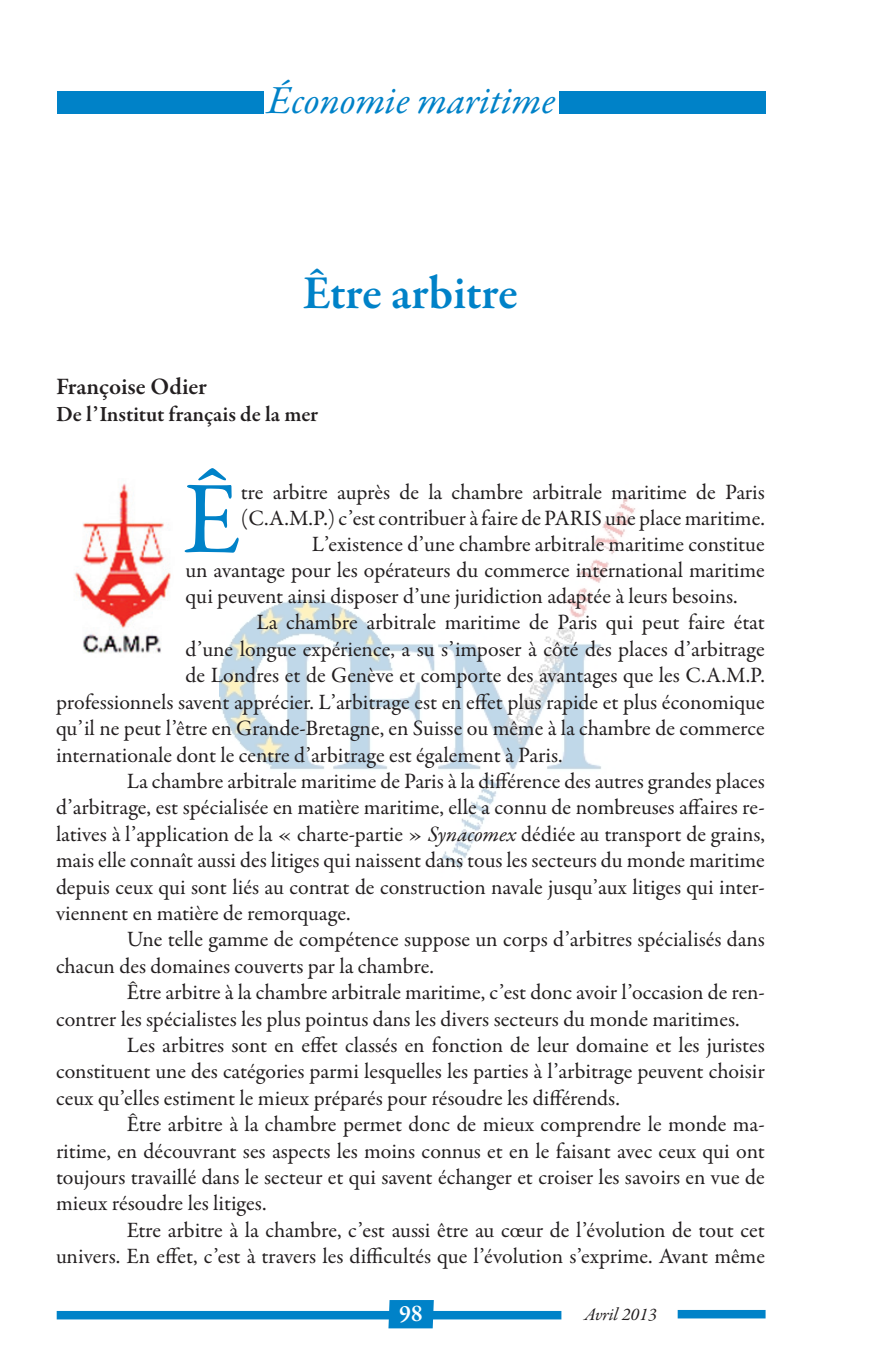
<style>
.page{position:relative;width:879px;height:1361px;background:#fff}
.page>*{position:absolute;margin:0;border:0;box-sizing:border-box;transform-origin:0 0}
.t1{font:103.4px "Garamond Premr Pro";color:#0082c8}
.t2{font:600 48px "Garamond Premr Pro";letter-spacing:-.005em;color:#0082c8}
.t3{font:italic 40px "Garamond Premr Pro";letter-spacing:-.005em;color:#0082c8}
.t4{font:600 24px "Garamond Premr Pro";color:#231f20}
.t5{font:600 24px "Garamond Premr Pro";color:#fff}
.t6{font:22px "Garamond Premr Pro";color:#231f20}
.t7{font:600 22px "Garamond Premr Pro";letter-spacing:-.005em;color:#231f20}
.t8{font:italic 18px "Garamond Premr Pro";color:#231f20}
.s1{font-style:italic}
</style>
<div class="page">
<img style="left:220px;top:496px;width:415px;height:374px">
<div style="left:57px;top:1311px;width:504px;height:8px;background:#0082c8"></div>
<div style="left:677px;top:1310px;width:88px;height:8px;background:#0082c8"></div>
<svg style="left:388px;top:1300px;width:46px;height:28px"></svg>
<img style="left:74px;top:483px;width:97px;height:170px">
<div style="left:57px;top:91px;width:207px;height:23px;background:#0082c8"></div>
<div style="left:558px;top:91px;width:207px;height:23px;background:#0082c8"></div>
<h3 class="t3" style="left:267px;top:76px;width:289px">économie maritime</h3>
<h2 class="t2" style="left:303px;top:264px;width:216px">Être arbitre</h2>
<p class="t4" style="left:56px;top:372px;width:152px">Françoise Odier</p>
<p class="t7" style="left:56px;top:400px;width:264px">De l’Institut français de la mer</p>
<h1 class="t1" style="left:183px;top:457px;width:60px">ê</h1>
<p class="t6" style="left:241px;top:479px;width:525px">tre arbitre auprès de la chambre arbitrale maritime de Paris</p>
<p class="t6" style="left:241px;top:505px;width:525px">(C.A.M.P.) c’est contribuer à faire de PARIS une place maritime.</p>
<p class="t6" style="left:312px;top:531px;width:454px">L’existence d’une chambre arbitrale maritime constitue</p>
<p class="t6" style="left:186px;top:556px;width:581px">un avantage pour les opérateurs du commerce international maritime</p>
<p class="t6" style="left:186px;top:583px;width:554px">qui peuvent ainsi disposer d’une juridiction adaptée à leurs besoins.</p>
<p class="t6" style="left:256px;top:609px;width:510px">La chambre arbitrale maritime de Paris qui peut faire état</p>
<p class="t6" style="left:186px;top:636px;width:581px">d’une longue expérience, a su s’imposer à côté des places d’arbitrage</p>
<p class="t6" style="left:186px;top:662px;width:581px">de Londres et de Genève et comporte des avantages que les C.A.M.P.</p>
<p class="t6" style="left:56px;top:688px;width:710px">professionnels savent apprécier. L’arbitrage est en effet plus rapide et plus économique</p>
<p class="t6" style="left:56px;top:715px;width:710px">qu’il ne peut l’être en Grande-Bretagne, en Suisse ou même à la chambre de commerce</p>
<p class="t6" style="left:56px;top:741px;width:508px">internationale dont le centre d’arbitrage est également à Paris.</p>
<p class="t6" style="left:127px;top:768px;width:639px">La chambre arbitrale maritime de Paris à la différence des autres grandes places</p>
<p class="t6" style="left:56px;top:794px;width:710px">d’arbitrage, est spécialisée en matière maritime, elle a connu de nombreuses affaires re-</p>
<p class="t6" style="left:56px;top:820px;width:710px">latives à l’application de la « charte-partie » <span class="s1">Synacomex</span> dédiée au transport de grains,</p>
<p class="t6" style="left:56px;top:847px;width:710px">mais elle connaît aussi des litiges qui naissent dans tous les secteurs du monde maritime</p>
<p class="t6" style="left:56px;top:873px;width:710px">depuis ceux qui sont liés au contrat de construction navale jusqu’aux litiges qui inter-</p>
<p class="t6" style="left:56px;top:900px;width:296px">viennent en matière de remorquage.</p>
<p class="t6" style="left:127px;top:926px;width:639px">Une telle gamme de compétence suppose un corps d’arbitres spécialisés dans</p>
<p class="t6" style="left:56px;top:952px;width:379px">chacun des domaines couverts par la chambre.</p>
<p class="t6" style="left:127px;top:979px;width:639px">être arbitre à la chambre arbitrale maritime, c’est donc avoir l’occasion de ren-</p>
<p class="t6" style="left:56px;top:1005px;width:685px">contrer les spécialistes les plus pointus dans les divers secteurs du monde maritimes.</p>
<p class="t6" style="left:127px;top:1032px;width:639px">Les arbitres sont en effet classés en fonction de leur domaine et les juristes</p>
<p class="t6" style="left:56px;top:1058px;width:710px">constituent une des catégories parmi lesquelles les parties à l’arbitrage peuvent choisir</p>
<p class="t6" style="left:56px;top:1084px;width:565px">ceux qu’elles estiment le mieux préparés pour résoudre les différends.</p>
<p class="t6" style="left:127px;top:1111px;width:639px">être arbitre à la chambre permet donc de mieux comprendre le monde ma-</p>
<p class="t6" style="left:56px;top:1137px;width:710px">ritime, en découvrant ses aspects les moins connus et en le faisant avec ceux qui ont</p>
<p class="t6" style="left:56px;top:1164px;width:710px">toujours travaillé dans le secteur et qui savent échanger et croiser les savoirs en vue de</p>
<p class="t6" style="left:56px;top:1190px;width:212px">mieux résoudre les litiges.</p>
<p class="t6" style="left:127px;top:1216px;width:639px">Etre arbitre à la chambre, c’est aussi être au cœur de l’évolution de tout cet</p>
<p class="t6" style="left:56px;top:1243px;width:710px">univers. En effet, c’est à travers les difficultés que l’évolution s’exprime. Avant même</p>
<p class="t5" style="left:399px;top:1299px;width:25px">98</p>
<p class="t8" style="left:584px;top:1303px;width:74px">Avril 2013</p>
</div>
